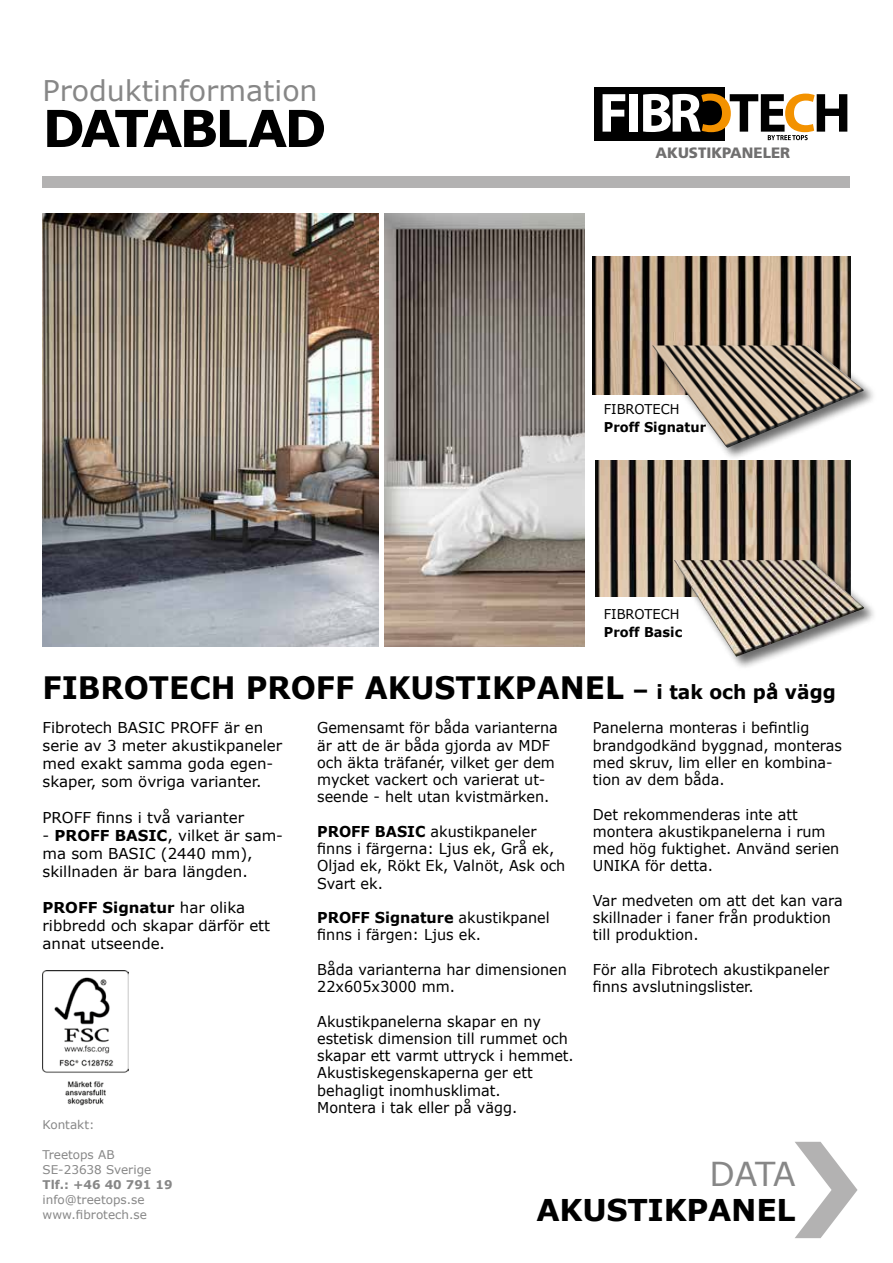
<style>
.page{position:relative;width:893px;height:1263px;background:#fff}
.page>*{position:absolute;margin:0;border:0;box-sizing:border-box;transform-origin:0 0}
.t1{font:700 51px "Verdana";letter-spacing:-.06em;color:#000}
.t2{font:33px "Verdana";color:#878787}
.t3{font:700 30.9px "Verdana";color:#000;scale:.96 1}
.t4{font:700 30px "Verdana";letter-spacing:-.01em;color:#000}
.t5{font:28.5px "Verdana";color:#878787}
.t6{font:15px/17.2px "Verdana";color:#000;scale:.96 1}
.t7{font:15px/18px "Verdana";color:#000}
.t8{font:900 15px "Frutiger";color:#706f6f}
.t9{font:700 13.5px "Verdana";color:#000;scale:.96 1}
.t10{font:13.5px "Verdana";color:#000;scale:.96 1}
.t11{font:12px/15px "Verdana";color:#878787}
.t12{font:700 12px "Verdana";color:#878787}
.s1{font-size:24px}
.s2{font-size:19.5px}
.s3{font-weight:700}
</style>
<div class="page">
<div style="left:594px;top:87px;width:131px;height:54px;background:#000"></div>
<svg style="left:602px;top:94px;width:23px;height:38px"></svg>
<div style="left:629px;top:94px;width:9px;height:38px;background:#fff"></div>
<svg style="left:643px;top:94px;width:204px;height:46px"></svg>
<div style="left:43px;top:176px;width:807px;height:12px;background:#b3b2b2"></div>
<svg style="left:795px;top:1142px;width:62px;height:96px"></svg>
<img style="left:42px;top:214px;width:336px;height:432px">
<img style="left:595px;top:460px;width:255px;height:136px">
<img style="left:593px;top:256px;width:257px;height:138px">
<div style="left:673px;top:558px;width:204px;height:112px;background:#000;opacity:.57"></div>
<img style="left:674px;top:560px;width:190px;height:97px">
<div style="left:651px;top:343px;width:226px;height:118px;background:#000;opacity:.57"></div>
<img style="left:652px;top:345px;width:212px;height:103px">
<img style="left:385px;top:214px;width:199px;height:432px">
<img style="left:43px;top:971px;width:86px;height:135px">
<h3 class="t5" style="left:43px;top:71px;width:277px">Produktinformation</h3>
<h1 class="t1" style="left:43px;top:95px;width:286px">DATABLAD</h1>
<p class="t8" style="left:655px;top:143px;width:136px">AKUSTIKPANELER</p>
<p class="t10" style="left:604px;top:400px;width:80px">FIBROTECH</p>
<p class="t9" style="left:604px;top:419px;width:108px">Proff Signatur</p>
<p class="t10" style="left:604px;top:605px;width:80px">FIBROTECH</p>
<p class="t9" style="left:604px;top:623px;width:83px">Proff Basic</p>
<h3 class="t3" style="left:43px;top:667px;width:828px">FIBROTECH PROFF AKUSTIKPANEL <span class="s1">–</span> <span class="s2">i tak och på vägg</span></h3>
<p class="t7" style="left:43px;top:719px;width:241px">Fibrotech BASIC PROFF är en serie av 3 meter akustikpaneler med exakt samma goda egen&shy;skaper, som övriga varianter.</p>
<p class="t7" style="left:43px;top:809px;width:203px">PROFF finns i två varianter</p>
<p class="t7" style="left:43px;top:827px;width:242px">- <span class="s3">PROFF BASIC</span>, vilket är sam&shy;ma som BASIC (2440 mm), skillnaden är bara längden.</p>
<p class="t7" style="left:43px;top:899px;width:229px"><span class="s3">PROFF Signatur</span> har olika ribbredd och skapar därför ett annat utseende.</p>
<p class="t11" style="left:43px;top:1117px;width:54px">Kontakt:</p>
<p class="t11" style="left:43px;top:1147px;width:110px">Treetops AB<br>SE-23638 Sverige</p>
<p class="t12" style="left:43px;top:1176px;width:132px">Tlf.: +46 40 791 19</p>
<p class="t11" style="left:43px;top:1192px;width:106px">info@treetops.se www.fibrotech.se</p>
<p class="t6" style="left:317px;top:719px;width:252px">Gemensamt för båda varianterna är att de är båda gjorda av MDF och äkta träfanér, vilket ger dem mycket vackert och varierat ut&shy;seende - helt utan kvistmärken.</p>
<p class="t6" style="left:317px;top:823px;width:260px"><span class="s3">PROFF BASIC</span> akustikpaneler finns i färgerna: Ljus ek, Grå ek,<br>Oljad ek, Rökt Ek, Valnöt, Ask och<br>Svart ek.</p>
<p class="t6" style="left:317px;top:909px;width:244px"><span class="s3">PROFF Signature</span> akustikpanel finns i färgen: Ljus ek.</p>
<p class="t6" style="left:317px;top:961px;width:262px">Båda varianterna har dimensionen<br>22x605x3000 mm.</p>
<p class="t6" style="left:317px;top:1012px;width:269px">Akustikpanelerna skapar en ny estetisk dimension till rummet och skapar ett varmt uttryck i hemmet.<br>Akustiskegenskaperna ger ett behagligt inomhusklimat.<br>Montera i tak eller på vägg.</p>
<p class="t6" style="left:593px;top:719px;width:261px">Panelerna monteras i befintlig brandgodkänd byggnad, monteras med skruv, lim eller en kombina&shy;tion av dem båda.</p>
<p class="t6" style="left:593px;top:805px;width:258px">Det rekommenderas inte att montera akustikpanelerna i rum med hög fuktighet. Använd serien<br>UNIKA för detta.</p>
<p class="t6" style="left:593px;top:892px;width:262px">Var medveten om att det kan vara skillnader i faner från produktion till produktion.</p>
<p class="t6" style="left:593px;top:961px;width:248px">För alla Fibrotech akustikpaneler finns avslutningslister.</p>
<h2 class="t2" style="left:710px;top:1151px;width:88px">DATA</h2>
<h3 class="t4" style="left:537px;top:1190px;width:261px">AKUSTIKPANEL</h3>
</div>
